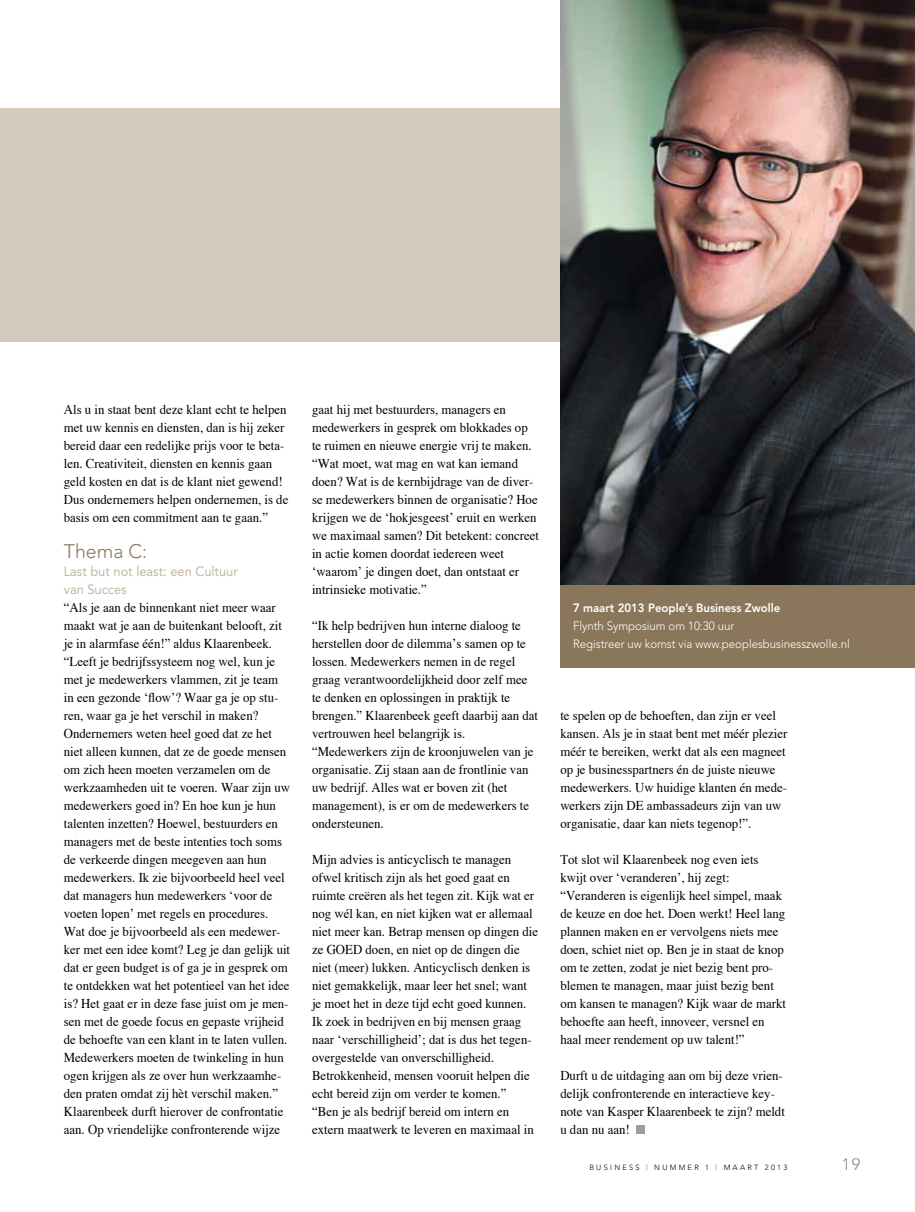
<style>
.page{position:relative;width:915px;height:1212px;background:#fff}
.page>*{position:absolute;margin:0;border:0;box-sizing:border-box;transform-origin:0 0}
.t1{font:300 19.5px "Avenir";color:#8a775b}
.t2{font:300 16.5px "Avenir";color:#87888a}
.t3{font:13.5px/18px "Times";color:#000;scale:.95 1}
.t4{font:13.5px/18px "Avenir";color:#c2b6a4;scale:.95 1}
.t5{font:300 12px/18px "Avenir";color:#fff;scale:.95 1}
.t6{font:800 12px "Avenir";color:#fff;scale:.95 1}
.t7{font:300 7.5px "Avenir";letter-spacing:.3em;color:#000}
.s1{color:#d3001b}
</style>
<div class="page">
<div style="left:636px;top:1125px;width:8px;height:9px;background:#9c9e9f"></div>
<div style="left:0;top:108px;width:914px;height:234px;background:#d4cbbe"></div>
<img style="left:560px;top:0;width:354px;height:585px">
<div style="left:560px;top:585px;width:354px;height:83px;background:#8a775b"></div>
<p class="t3" style="left:64px;top:400px;width:238px">Als u in staat bent deze klant echt te helpen met uw kennis en diensten, dan is hij zeker bereid daar een redelijke prijs voor te beta&shy;len. Creativiteit, diensten en kennis gaan geld kosten en dat is de klant niet gewend!<br>Dus ondernemers helpen ondernemen, is de basis om een commitment aan te gaan.”</p>
<h1 class="t1" style="left:64px;top:540px;width:85px">Thema C:</h1>
<p class="t4" style="left:64px;top:562px;width:185px">Last but not least: een Cultuur van Succes</p>
<p class="t3" style="left:64px;top:598px;width:240px">“Als je aan de binnenkant niet meer waar maakt wat je aan de buitenkant belooft, zit je in alarmfase één!” aldus Klaarenbeek. “Leeft je bedrijfssysteem nog wel, kun je met je medewerkers vlammen, zit je team in een gezonde ‘flow’? Waar ga je op stu&shy;ren, waar ga je het verschil in maken?<br>Ondernemers weten heel goed dat ze het niet alleen kunnen, dat ze de goede mensen om zich heen moeten verzamelen om de werkzaamheden uit te voeren. Waar zijn uw medewerkers goed in? En hoe kun je hun talenten inzetten? Hoewel, bestuurders en managers met de beste intenties toch soms de verkeerde dingen meegeven aan hun medewerkers. Ik zie bijvoorbeeld heel veel dat managers hun medewerkers ‘voor de voeten lopen’ met regels en procedures.<br>Wat doe je bijvoorbeeld als een medewer&shy;ker met een idee komt? Leg je dan gelijk uit dat er geen budget is of ga je in gesprek om te ontdekken wat het potentieel van het idee is? Het gaat er in deze fase juist om je men&shy;sen met de goede focus en gepaste vrijheid de behoefte van een klant in te laten vullen.<br>Medewerkers moeten de twinkeling in hun ogen krijgen als ze over hun werkzaamhe&shy;den praten omdat zij hèt verschil maken.” Klaarenbeek durft hierover de confrontatie aan. Op vriendelijke confronterende wijze</p>
<p class="t3" style="left:312px;top:400px;width:240px">gaat hij met bestuurders, managers en medewerkers in gesprek om blokkades op te ruimen en nieuwe energie vrij te maken. “Wat moet, wat mag en wat kan iemand doen? Wat is de kernbijdrage van de diver&shy;se medewerkers binnen de organisatie? Hoe krijgen we de ‘hokjesgeest’ eruit en werken we maximaal samen? Dit betekent: concreet in actie komen doordat iedereen weet ‘waarom’ je dingen doet, dan ontstaat er intrinsieke motivatie.”</p>
<p class="t3" style="left:312px;top:616px;width:239px">“Ik help bedrijven hun interne dialoog te herstellen door de dilemma’s samen op te lossen. Medewerkers nemen in de regel graag verantwoordelijkheid door zelf mee te denken en oplossingen in praktijk te brengen.” Klaarenbeek geeft daarbij aan dat vertrouwen heel belangrijk is. “Medewerkers zijn de kroonjuwelen van je organisatie. Zij staan aan de frontlinie van uw bedrijf. Alles wat er boven zit (het management), is er om de medewerkers te ondersteunen.</p>
<p class="t3" style="left:312px;top:850px;width:239px">Mijn advies is anticyclisch te managen ofwel kritisch zijn als het goed gaat en ruimte creëren als het tegen zit. Kijk wat er nog wél kan, en niet kijken wat er allemaal niet meer kan. Betrap mensen op dingen die ze GOED doen, en niet op de dingen die niet (meer) lukken. Anticyclisch denken is niet gemakkelijk, maar leer het snel; want je moet het in deze tijd echt goed kunnen.<br>Ik zoek in bedrijven en bij mensen graag naar ‘verschilligheid’; dat is dus het tegen&shy;overgestelde van onverschilligheid.<br>Betrokkenheid, mensen vooruit helpen die echt bereid zijn om verder te komen.”<br>“Ben je als bedrijf bereid om intern en extern maatwerk te leveren en maximaal in</p>
<p class="t6" style="left:573px;top:601px;width:219px">7 maart 2013 People’s Business Zwolle</p>
<p class="t5" style="left:573px;top:617px;width:293px">Flynth Symposium om 10:30 uur<br>Registreer uw komst via www.peoplesbusinesszwolle.nl</p>
<p class="t3" style="left:560px;top:706px;width:240px">te spelen op de behoeften, dan zijn er veel kansen. Als je in staat bent met méér plezier méér te bereiken, werkt dat als een magneet op je businesspartners én de juiste nieuwe medewerkers. Uw huidige klanten én mede&shy;werkers zijn DE ambassadeurs zijn van uw organisatie, daar kan niets tegenop!”.</p>
<p class="t3" style="left:560px;top:850px;width:239px">Tot slot wil Klaarenbeek nog even iets kwijt over ‘veranderen’, hij zegt: “Veranderen is eigenlijk heel simpel, maak de keuze en doe het. Doen werkt! Heel lang plannen maken en er vervolgens niets mee doen, schiet niet op. Ben je in staat de knop om te zetten, zodat je niet bezig bent pro&shy;blemen te managen, maar juist bezig bent om kansen te managen? Kijk waar de markt behoefte aan heeft, innoveer, versnel en haal meer rendement op uw talent!”</p>
<p class="t3" style="left:560px;top:1066px;width:238px">Durft u de uitdaging aan om bij deze vrien&shy;delijk confronterende en interactieve key&shy;note van Kasper Klaarenbeek te zijn? meldt u dan nu aan!</p>
<p class="t7" style="left:589px;top:1163px;width:199px">BUSINESS <span class="s1">|</span> NUMMER 1 <span class="s1">|</span> m aar t 2013</p>
<p class="t2" style="left:841px;top:1155px;width:20px">19</p>
</div>
